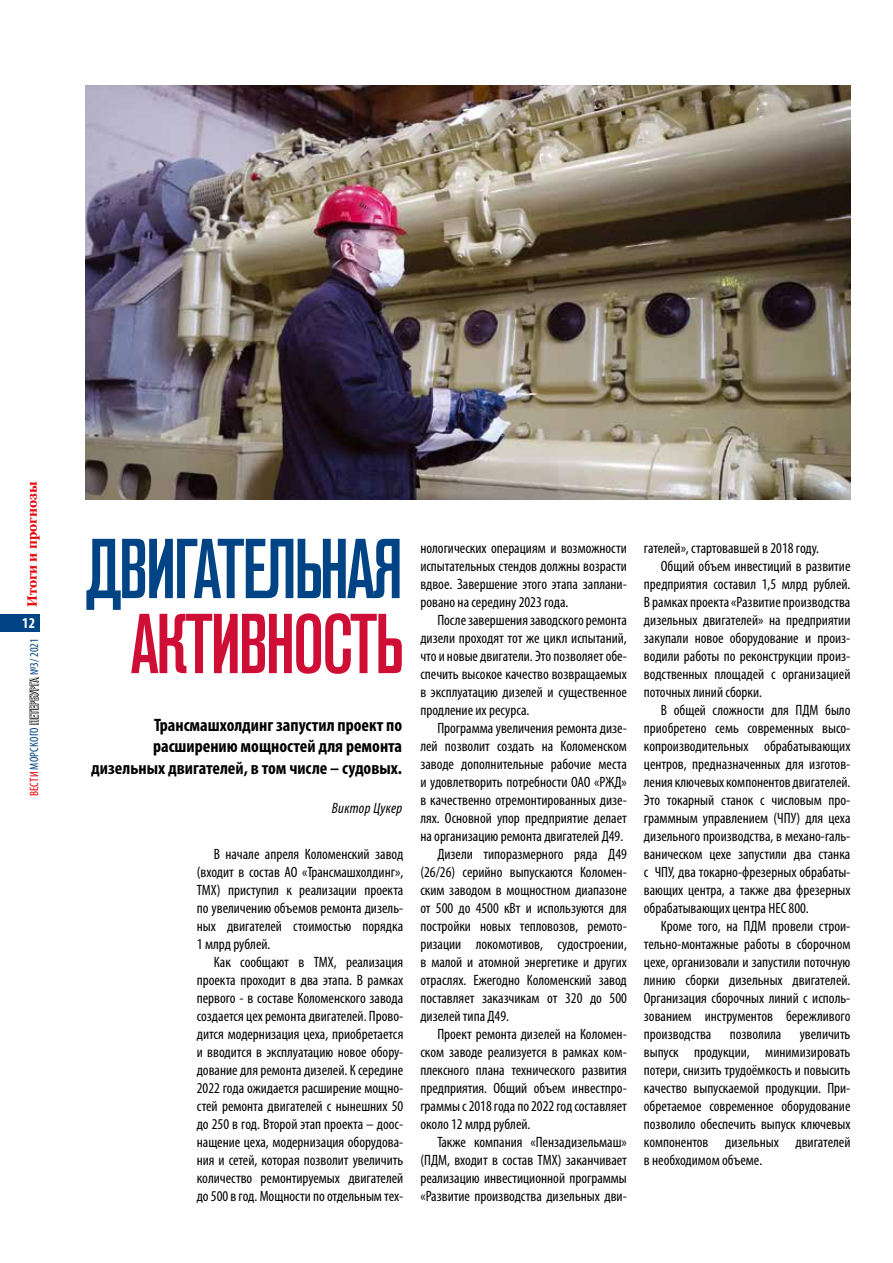
<style>
.page{position:relative;width:893px;height:1263px;background:#fff}
.page>*{position:absolute;margin:0;border:0;box-sizing:border-box;transform-origin:0 0}
.t1{font:500 condensed 84px "Akzidenz Grotesk Pro";letter-spacing:-.03em;color:#004485}
.t2{font:500 condensed 84px "Akzidenz Grotesk Pro";letter-spacing:-.03em;color:#cf0e36}
.t3{font:700 condensed 18px/21.6px "Myriad Pro";color:#000;text-align:right}
.t4{font:condensed 15px/18px "Myriad Pro";color:#000;text-align:justify}
.t5{font:italic condensed 15px "Myriad Pro";letter-spacing:.02em;color:#000}
.t6{font:700 condensed 15px "Myriad Pro";color:#fff}
.t7{font:700 13.5px "Georgia";color:#e60005;scale:.95 1}
.t8{font:condensed 12px "Myriad Pro";letter-spacing:.02em;color:#004485}
.s1{color:#e60005}
.s2{color:#000}
</style>
<div class="page">
<img style="left:85px;top:85px;width:765px;height:414px">
<div style="left:0;top:614px;width:40px;height:17px;background:#004485"></div>
<p class="t7" style="left:23px;top:607px;width:134px;rotate:-90deg">Итоги и прогнозы</p>
<p class="t6" style="left:22px;top:614px;width:14px">12</p>
<p class="t8" style="left:27px;top:796px;width:160px;rotate:-90deg"><span class="s1">ВЕСТИ</span> МОРСКОГО <span class="s2">ПЕТЕРБУРГА</span> №3/ 2021</p>
<h1 class="t1" style="left:86px;top:514px;width:318px">ДВИГАТЕЛЬНАЯ</h1>
<h1 class="t2" style="left:131px;top:589px;width:274px">АКТИВНОСТЬ</h1>
<p class="t3" style="left:91px;top:713px;width:312px">Трансмашхолдинг запустил проект по расширению мощностей для ремонта дизельных двигателей, в том числе – судовых.</p>
<p class="t5" style="left:332px;top:799px;width:72px">Виктор Цукер</p>
<p class="t4" style="left:197px;top:845px;width:208px;text-indent:17px">В начале апреля Коломенский завод (входит в состав АО «Трансмашхолдинг», ТМХ) приступил к реализации проекта по увеличению объемов ремонта дизель&shy;ных двигателей стоимостью порядка 1 млрд рублей.</p>
<p class="t4" style="left:197px;top:953px;width:208px;text-indent:17px">Как сообщают в ТМХ, реализация проекта проходит в два этапа. В рамках первого - в составе Коломенского завода создается цех ремонта двигателей. Прово&shy;дится модернизация цеха, приобретается и вводится в эксплуатацию новое обору&shy;дование для ремонта дизелей. К середине 2022 года ожидается расширение мощно&shy;стей ремонта двигателей с нынешних 50 до 250 в год. Второй этап проекта – доос&shy;нащение цеха, модернизация оборудова&shy;ния и сетей, которая позволит увеличить количество ремонтируемых двигателей до 500 в год. Мощности по отдельным тех-</p>
<p class="t4" style="left:420px;top:539px;width:208px">нологических операциям и возможности испытательных стендов должны возрасти вдвое. Завершение этого этапа заплани&shy;ровано на середину 2023 года.</p>
<p class="t4" style="left:420px;top:611px;width:208px;text-indent:17px">После завершения заводского ремонта дизели проходят тот же цикл испытаний, что и новые двигатели. Это позволяет обе&shy;спечить высокое качество возвращаемых в эксплуатацию дизелей и существенное продление их ресурса.</p>
<p class="t4" style="left:437px;top:719px;width:191px">Программа увеличения ремонта дизе-</p>
<p class="t4" style="left:420px;top:737px;width:208px">лей позволит создать на Коломенском</p>
<p class="t4" style="left:420px;top:755px;width:208px">заводе дополнительные рабочие места</p>
<p class="t4" style="left:420px;top:773px;width:208px">и удовлетворить потребности ОАО «РЖД»</p>
<p class="t4" style="left:420px;top:791px;width:208px">в качественно отремонтированных дизе-</p>
<p class="t4" style="left:420px;top:809px;width:208px">лях. Основной упор предприятие делает</p>
<p class="t4" style="left:420px;top:827px;width:204px">на организацию ремонта двигателей Д49.</p>
<p class="t4" style="left:437px;top:845px;width:191px">Дизели типоразмерного ряда Д49</p>
<p class="t4" style="left:420px;top:863px;width:208px">(26/26) серийно выпускаются Коломен-</p>
<p class="t4" style="left:420px;top:881px;width:208px">ским заводом в мощностном диапазоне</p>
<p class="t4" style="left:420px;top:899px;width:208px">от 500 до 4500 кВт и используются для</p>
<p class="t4" style="left:420px;top:917px;width:208px">постройки новых тепловозов, ремото-</p>
<p class="t4" style="left:420px;top:935px;width:208px">ризации локомотивов, судостроении,</p>
<p class="t4" style="left:420px;top:953px;width:208px">в малой и атомной энергетике и других</p>
<p class="t4" style="left:420px;top:971px;width:208px">отраслях. Ежегодно Коломенский завод</p>
<p class="t4" style="left:420px;top:989px;width:208px">поставляет заказчикам от 320 до 500</p>
<p class="t4" style="left:420px;top:1007px;width:90px">дизелей типа Д49.</p>
<p class="t4" style="left:437px;top:1025px;width:191px">Проект ремонта дизелей на Коломен-</p>
<p class="t4" style="left:420px;top:1043px;width:208px">ском заводе реализуется в рамках ком-</p>
<p class="t4" style="left:420px;top:1061px;width:208px">плексного плана технического развития</p>
<p class="t4" style="left:420px;top:1079px;width:208px">предприятия. Общий объем инвестпро-</p>
<p class="t4" style="left:420px;top:1097px;width:208px">граммы с 2018 года по 2022 год составляет</p>
<p class="t4" style="left:420px;top:1115px;width:112px">около 12 млрд рублей.</p>
<p class="t4" style="left:437px;top:1133px;width:191px">Также компания «Пензадизельмаш»</p>
<p class="t4" style="left:420px;top:1151px;width:208px">(ПДМ, входит в состав ТМХ) заканчивает</p>
<p class="t4" style="left:420px;top:1169px;width:208px">реализацию инвестиционной программы</p>
<p class="t4" style="left:420px;top:1187px;width:208px">«Развитие производства дизельных дви-</p>
<p class="t4" style="left:644px;top:539px;width:177px">гателей», стартовавшей в 2018 году.</p>
<p class="t4" style="left:661px;top:557px;width:191px">Общий объем инвестиций в развитие</p>
<p class="t4" style="left:644px;top:575px;width:208px">предприятия составил 1,5 млрд рублей.</p>
<p class="t4" style="left:644px;top:593px;width:208px">В рамках проекта «Развитие производства</p>
<p class="t4" style="left:644px;top:611px;width:208px">дизельных двигателей» на предприятии</p>
<p class="t4" style="left:644px;top:629px;width:208px">закупали новое оборудование и произ-</p>
<p class="t4" style="left:644px;top:647px;width:208px">водили работы по реконструкции произ-</p>
<p class="t4" style="left:644px;top:665px;width:208px">водственных площадей с организацией</p>
<p class="t4" style="left:644px;top:683px;width:120px">поточных линий сборки.</p>
<p class="t4" style="left:661px;top:701px;width:191px">В общей сложности для ПДМ было</p>
<p class="t4" style="left:644px;top:719px;width:208px">приобретено семь современных высо-</p>
<p class="t4" style="left:644px;top:737px;width:208px">копроизводительных обрабатывающих</p>
<p class="t4" style="left:644px;top:755px;width:208px">центров, предназначенных для изготов-</p>
<p class="t4" style="left:644px;top:773px;width:208px">ления ключевых компонентов двигателей.</p>
<p class="t4" style="left:644px;top:791px;width:208px">Это токарный станок с числовым про-</p>
<p class="t4" style="left:644px;top:809px;width:208px">граммным управлением (ЧПУ) для цеха</p>
<p class="t4" style="left:644px;top:827px;width:208px">дизельного производства, в механо-галь-</p>
<p class="t4" style="left:644px;top:845px;width:208px">ваническом цехе запустили два станка</p>
<p class="t4" style="left:644px;top:863px;width:208px">с ЧПУ, два токарно-фрезерных обрабаты-</p>
<p class="t4" style="left:644px;top:881px;width:208px">вающих центра, а также два фрезерных</p>
<p class="t4" style="left:644px;top:899px;width:166px">обрабатывающих центра HEC 800.</p>
<p class="t4" style="left:661px;top:917px;width:191px">Кроме того, на ПДМ провели строи-</p>
<p class="t4" style="left:644px;top:935px;width:208px">тельно-монтажные работы в сборочном</p>
<p class="t4" style="left:644px;top:953px;width:208px">цехе, организовали и запустили поточную</p>
<p class="t4" style="left:644px;top:971px;width:208px">линию сборки дизельных двигателей.</p>
<p class="t4" style="left:644px;top:989px;width:208px">Организация сборочных линий с исполь-</p>
<p class="t4" style="left:644px;top:1007px;width:208px">зованием инструментов бережливого</p>
<p class="t4" style="left:644px;top:1025px;width:208px">производства позволила увеличить</p>
<p class="t4" style="left:644px;top:1043px;width:208px">выпуск продукции, минимизировать</p>
<p class="t4" style="left:644px;top:1061px;width:208px">потери, снизить трудоёмкость и повысить</p>
<p class="t4" style="left:644px;top:1079px;width:208px">качество выпускаемой продукции. При-</p>
<p class="t4" style="left:644px;top:1097px;width:208px">обретаемое современное оборудование</p>
<p class="t4" style="left:644px;top:1115px;width:208px">позволило обеспечить выпуск ключевых</p>
<p class="t4" style="left:644px;top:1133px;width:208px">компонентов дизельных двигателей</p>
<p class="t4" style="left:644px;top:1151px;width:120px">в необходимом объеме.</p>
</div>
